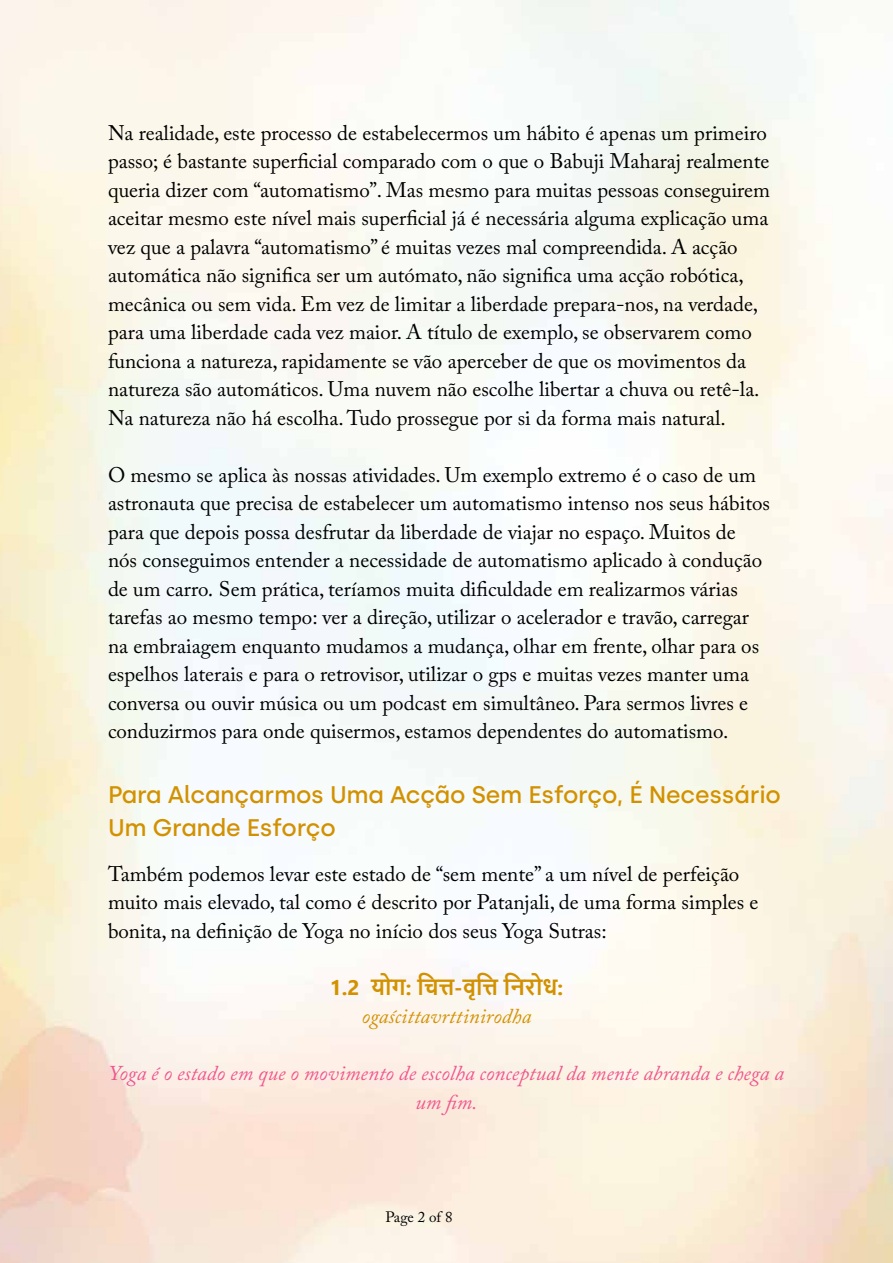
<style>
.page{position:relative;width:893px;height:1263px;background:#fff}
.page>*{position:absolute;margin:0;border:0;box-sizing:border-box;transform-origin:0 0}
.t1{font:500 24px/33px "Silka";letter-spacing:-.01em;color:#d29100}
.t2{font:21px/28.5px "Adobe Caslon Pro";color:#000}
.t3{font:italic 21px/28.5px "Adobe Caslon Pro";letter-spacing:.005em;color:#ef558f;text-align:center}
.t4{font:700 21px "Nirmala UI";color:#d29100}
.t5{font:italic 21px "Adobe Caslon Pro";letter-spacing:.005em;color:#d29100}
.t6{font:15px "Adobe Caslon Pro";color:#000}
.s1{font-family:"Lora";font-style:italic}
</style>
<div class="page">
<p class="t2" style="left:108px;top:118px;width:664px">Na realidade, este processo de estabelecermos um hábito é apenas um primeiro passo; é bastante superficial comparado com o que o Babuji Maharaj realmente queria dizer com “automatismo”. Mas mesmo para muitas pessoas conseguirem aceitar mesmo este nível mais superficial já é necessária alguma explicação uma vez que a palavra “automatismo” é muitas vezes mal compreendida. A acção automática não significa ser um autómato, não significa uma acção robótica, mecânica ou sem vida. Em vez de limitar a liberdade prepara-nos, na verdade, para uma liberdade cada vez maior. A título de exemplo, se observarem como funciona a natureza, rapidamente se vão aperceber de que os movimentos da natureza são automáticos. Uma nuvem não escolhe libertar a chuva ou retê-la.<br>Na natureza não há escolha. Tudo prossegue por si da forma mais natural.</p>
<p class="t2" style="left:108px;top:460px;width:663px">O mesmo se aplica às nossas atividades. Um exemplo extremo é o caso de um astronauta que precisa de estabelecer um automatismo intenso nos seus hábitos para que depois possa desfrutar da liberdade de viajar no espaço. Muitos de nós conseguimos entender a necessidade de automatismo aplicado à condução de um carro<span class="s1">.</span> Sem prática, teríamos muita dificuldade em realizarmos várias tarefas ao mesmo tempo: ver a direção, utilizar o acelerador e travão, carregar na embraiagem enquanto mudamos a mudança, olhar em frente, olhar para os espelhos laterais e para o retrovisor, utilizar o gps e muitas vezes manter uma conversa ou ouvir música ou um podcast em simultâneo. Para sermos livres e conduzirmos para onde quisermos, estamos dependentes do automatismo.</p>
<p class="t1" style="left:108px;top:778px;width:674px">Para Alcançarmos Uma Acção Sem Esforço, É Necessário<br>Um Grande Esforço</p>
<p class="t2" style="left:108px;top:859px;width:652px">Também podemos levar este estado de “sem mente” a um nível de perfeição muito mais elevado, tal como é descrito por Patanjali, de uma forma simples e bonita, na definição de Yoga no início dos seus Yoga Sutras:</p>
<p class="t4" style="left:330px;top:970px;width:235px">1.2 योग: चित्त-वृत्ति निरोध:</p>
<p class="t5" style="left:362px;top:1003px;width:171px">ogaścittavrttinirodha</p>
<p class="t3" style="left:109px;top:1058px;width:676px">Yoga é o estado em que o movimento de escolha conceptual da mente abranda e chega a um fim.</p>
<p class="t6" style="left:385px;top:1208px;width:69px">Page 2 of 8</p>
</div>
